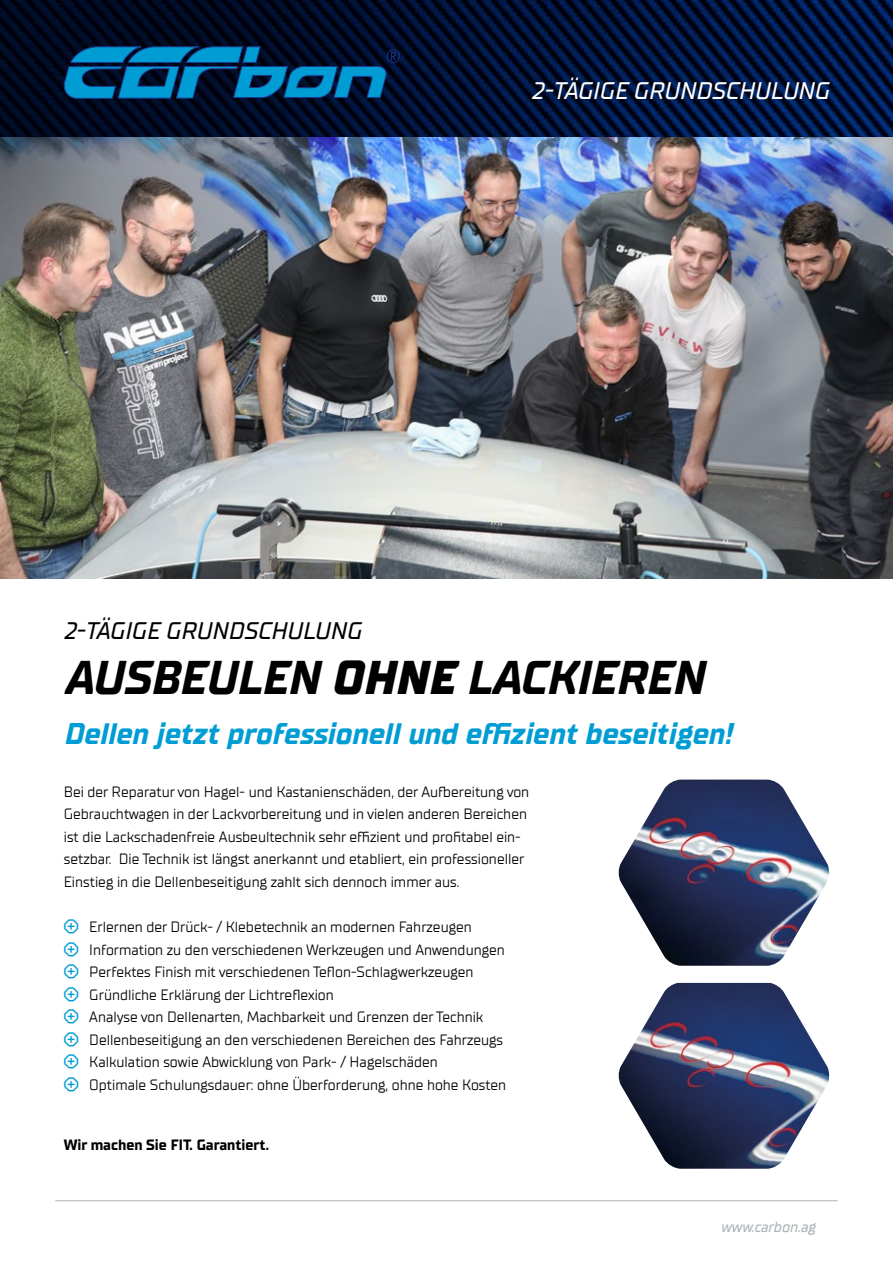
<style>
.page{position:relative;width:893px;height:1263px;background:#fff}
.page>*{position:absolute;margin:0;border:0;box-sizing:border-box;transform-origin:0 0}
.t1{font:italic 700 47.4px "TT Supermolot Neue";color:#000}
.t2{font:italic 700 30px "TT Supermolot Neue";color:#009dd4}
.t3{font:italic 500 24px "TT Supermolot Neue";color:#fff}
.t4{font:italic 500 24px "TT Supermolot Neue";color:#000}
.t5{font:15px/22.5px "TT Supermolot Neue";color:#000}
.t6{font:700 15px "TT Supermolot Neue";color:#000}
.t7{font:italic 500 15px "TT Supermolot Neue";color:#aeb3b6}
.s1{font-weight:800}
</style>
<div class="page">
<img style="left:0;top:137px;width:893px;height:441px">
<img style="left:0;top:0;width:893px;height:137px">
<svg style="left:64px;top:46px;width:336px;height:53px"></svg>
<img style="left:618px;top:779px;width:212px;height:187px">
<img style="left:618px;top:983px;width:212px;height:186px">
<hr style="left:55px;top:1200px;width:783px;height:1px;background:#aeb3b6">
<h3 class="t3" style="left:532px;top:76px;width:299px">2-TÄGIGE GRUNDSCHULUNG</h3>
<h3 class="t4" style="left:64px;top:617px;width:299px">2-TÄGIGE GRUNDSCHULUNG</h3>
<h1 class="t1" style="left:64px;top:650px;width:641px">AUSBEULEN <span class="s1">OHNE</span> LACKIEREN</h1>
<h2 class="t2" style="left:64px;top:716px;width:670px">Dellen jetzt professionell und effizient beseitigen!</h2>
<p class="t5" style="left:64px;top:781px;width:467px">Bei der Reparatur von Hagel- und Kastanienschäden, der Aufbereitung von Gebrauchtwagen in der Lackvorbereitung und in vielen anderen Bereichen ist die Lackschadenfreie Ausbeultechnik sehr effizient und profitabel ein&shy;setzbar. Die Technik ist längst anerkannt und etabliert, ein professioneller Einstieg in die Dellenbeseitigung zahlt sich dennoch immer aus.</p>
<p class="t5" style="left:89px;top:916px;width:418px">Erlernen der Drück- / Klebetechnik an modernen Fahrzeugen Information zu den verschiedenen Werkzeugen und Anwendungen Perfektes Finish mit verschiedenen Teflon-Schlagwerkzeugen Gründliche Erklärung der Lichtreflexion<br>Analyse von Dellenarten, Machbarkeit und Grenzen der Technik Dellenbeseitigung an den verschiedenen Bereichen des Fahrzeugs Kalkulation sowie Abwicklung von Park- / Hagelschäden<br>Optimale Schulungsdauer: ohne Überforderung, ohne hohe Kosten</p>
<p class="t6" style="left:64px;top:1136px;width:207px">Wir machen Sie FIT. Garantiert.</p>
<p class="t7" style="left:721px;top:1218px;width:96px">www.carbon.ag</p>
</div>
